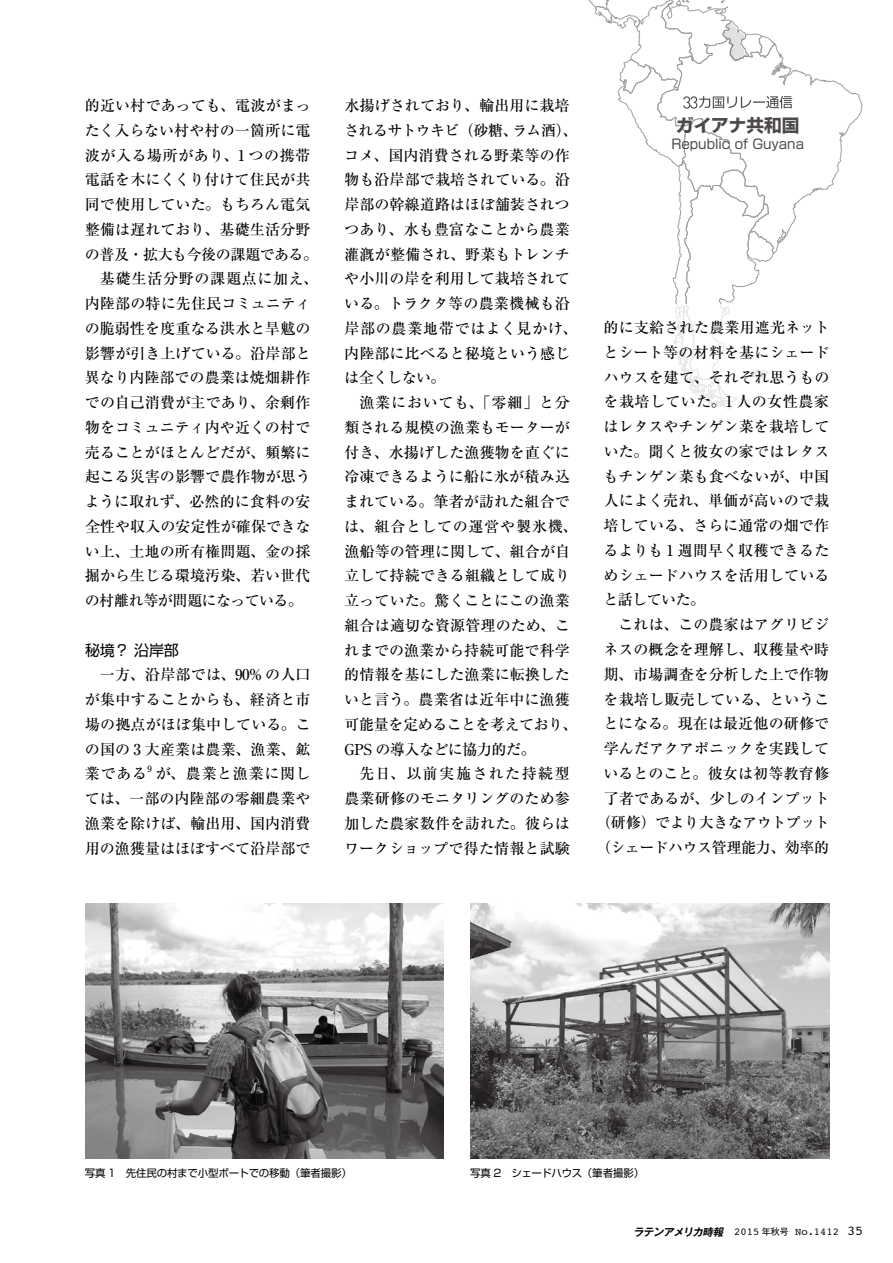
<style>
.page{position:relative;width:893px;height:1263px;background:#fff}
.page>*{position:absolute;margin:0;border:0;box-sizing:border-box;transform-origin:0 0}
.t1{font:700 17.7px "Shin Go Pro";color:#4c4948}
.t2{font:500 15px/24.8px "Ryumin Pro";letter-spacing:.005em;color:#000;text-align:justify}
.t3{font:500 15px "Ryumin Pro";letter-spacing:-.03em;color:#000}
.t4{font:500 15px "Ryumin Pro";letter-spacing:.04em;color:#000}
.t5{font:500 15px "Ryumin Pro";letter-spacing:.05em;color:#000}
.t6{font:15px "Shin Go Pro";color:#000}
.t7{font:13.2px "Shin Go Pro";color:#4c4948}
.t8{font:10.5px "Shin Go Pro";letter-spacing:-.015em;color:#000}
.t9{font:10.5px "Courier";color:#000}
.t10{font:500 8.7px "Ryumin Pro";color:#000}
.s1{font-family:"Gothic MB101 Pro De";font-weight:700;font-style:italic}
.s2{font-family:"Gothic MB101 Pro";font-size:9px}
.s3{font-size:13.5px}
</style>
<div class="page">
<svg style="left:588px;top:0;width:275px;height:409px"></svg>
<img style="left:85px;top:903px;width:359px;height:256px">
<img style="left:470px;top:903px;width:359px;height:256px">
<p class="t2" style="left:85px;top:92px;width:227px">的近い村であっても、電波がまっ</p>
<p class="t2" style="left:85px;top:117px;width:227px">たく入らない村や村の一箇所に電</p>
<p class="t4" style="left:85px;top:143px;width:227px">波が入る場所があり、1 つの携帯</p>
<p class="t2" style="left:85px;top:166px;width:227px">電話を木にくくり付けて住民が共</p>
<p class="t2" style="left:85px;top:191px;width:227px">同で使用していた。もちろん電気</p>
<p class="t2" style="left:85px;top:216px;width:227px">整備は遅れており、基礎生活分野</p>
<p class="t3" style="left:85px;top:242px;width:235px">の普及・拡大も今後の課題である。</p>
<p class="t5" style="left:100px;top:267px;width:220px">基礎生活分野の課題点に加え、</p>
<p class="t2" style="left:85px;top:290px;width:227px">内陸部の特に先住民コミュニティ</p>
<p class="t2" style="left:85px;top:315px;width:227px">の脆弱性を度重なる洪水と旱魃の</p>
<p class="t2" style="left:85px;top:339px;width:227px">影響が引き上げている。沿岸部と</p>
<p class="t2" style="left:85px;top:364px;width:227px">異なり内陸部での農業は焼畑耕作</p>
<p class="t2" style="left:85px;top:389px;width:227px">での自己消費が主であり、余剰作</p>
<p class="t2" style="left:85px;top:414px;width:227px">物をコミュニティ内や近くの村で</p>
<p class="t2" style="left:85px;top:438px;width:227px">売ることがほとんどだが、頻繁に</p>
<p class="t2" style="left:85px;top:463px;width:227px">起こる災害の影響で農作物が思う</p>
<p class="t2" style="left:85px;top:488px;width:227px">ように取れず、必然的に食料の安</p>
<p class="t2" style="left:85px;top:513px;width:227px">全性や収入の安定性が確保できな</p>
<p class="t2" style="left:85px;top:537px;width:227px">い上、土地の所有権問題、金の採</p>
<p class="t2" style="left:85px;top:562px;width:227px">掘から生じる環境汚染、若い世代</p>
<p class="t3" style="left:85px;top:589px;width:220px">の村離れ等が問題になっている。</p>
<p class="t6" style="left:85px;top:637px;width:95px">秘境？ 沿岸部</p>
<p class="t2" style="left:85px;top:661px;width:227px;text-indent:15px">一方、沿岸部では、90% の人口が集中することからも、経済と市場の拠点がほぼ集中している。この国の 3 大産業は農業、漁業、鉱業である</p>
<p class="t10" style="left:148px;top:762px;width:6px">9</p>
<p class="t2" style="left:85px;top:760px;width:227px;text-indent:71px">が、農業と漁業に関しては、一部の内陸部の零細農業や漁業を除けば、輸出用、国内消費用の漁獲量はほぼすべて沿岸部で</p>
<p class="t2" style="left:344px;top:92px;width:235px;text-align:left">水揚げされており、輸出用に栽培されるサトウキビ（砂糖、ラム酒）、コメ、国内消費される野菜等の作物も沿岸部で栽培されている。沿岸部の幹線道路はほぼ舗装されつつあり、水も豊富なことから農業灌漑が整備され、野菜もトレンチや小川の岸を利用して栽培されている。トラクタ等の農業機械も沿岸部の農業地帯ではよく見かけ、内陸部に比べると秘境という感じは全くしない。</p>
<p class="t2" style="left:344px;top:389px;width:235px;text-align:left;text-indent:15px">漁業においても、「零細」と分類される規模の漁業もモーターが付き、水揚げした漁獲物を直ぐに冷凍できるように船に氷が積み込まれている。筆者が訪れた組合では、組合としての運営や製氷機、漁船等の管理に関して、組合が自立して持続できる組織として成り立っていた。驚くことにこの漁業組合は適切な資源管理のため、これまでの漁業から持続可能で科学的情報を基にした漁業に転換したいと言う。農業省は近年中に漁獲可能量を定めることを考えており、<br>GPS の導入などに協力的だ。</p>
<p class="t2" style="left:344px;top:760px;width:227px;text-indent:15px">先日、以前実施された持続型農業研修のモニタリングのため参加した農家数件を訪れた。彼らはワークショップで得た情報と試験</p>
<p class="t1" style="left:676px;top:112px;width:125px">ガイアナ共和国</p>
<p class="t7" style="left:671px;top:133px;width:134px">Republic of Guyana</p>
<p class="t2" style="left:603px;top:314px;width:227px">的に支給された農業用遮光ネットとシート等の材料を基にシェードハウスを建て、それぞれ思うものを栽培していた。1 人の女性農家はレタスやチンゲン菜を栽培していた。聞くと彼女の家ではレタスもチンゲン菜も食べないが、中国人によく売れ、単価が高いので栽培している、さらに通常の畑で作るよりも 1 週間早く収穫できるためシェードハウスを活用していると話していた。</p>
<p class="t2" style="left:596px;top:611px;width:235px;text-align:right">これは、この農家はアグリビジ<br>ネスの概念を理解し、収穫量や時期、市場調査を分析した上で作物を栽培し販売している、ということになる。現在は最近他の研修で学んだアクアポニックを実践しているとのこと。彼女は初等教育修了者であるが、少しのインプット（研修）でより大きなアウトプット（シェードハウス管理能力、効率的</p>
<p class="t8" style="left:85px;top:1164px;width:269px">写真 1　先住民の村まで小型ボートでの移動（筆者撮影）</p>
<p class="t8" style="left:470px;top:1164px;width:176px">写真 2　シェードハウス（筆者撮影）</p>
<p class="t9" style="left:633px;top:1223px;width:231px"><span class="s1">ラテンアメリカ時報</span> 2015 <span class="s2">年秋号</span> No.1412 <span class="s3">35</span></p>
</div>
